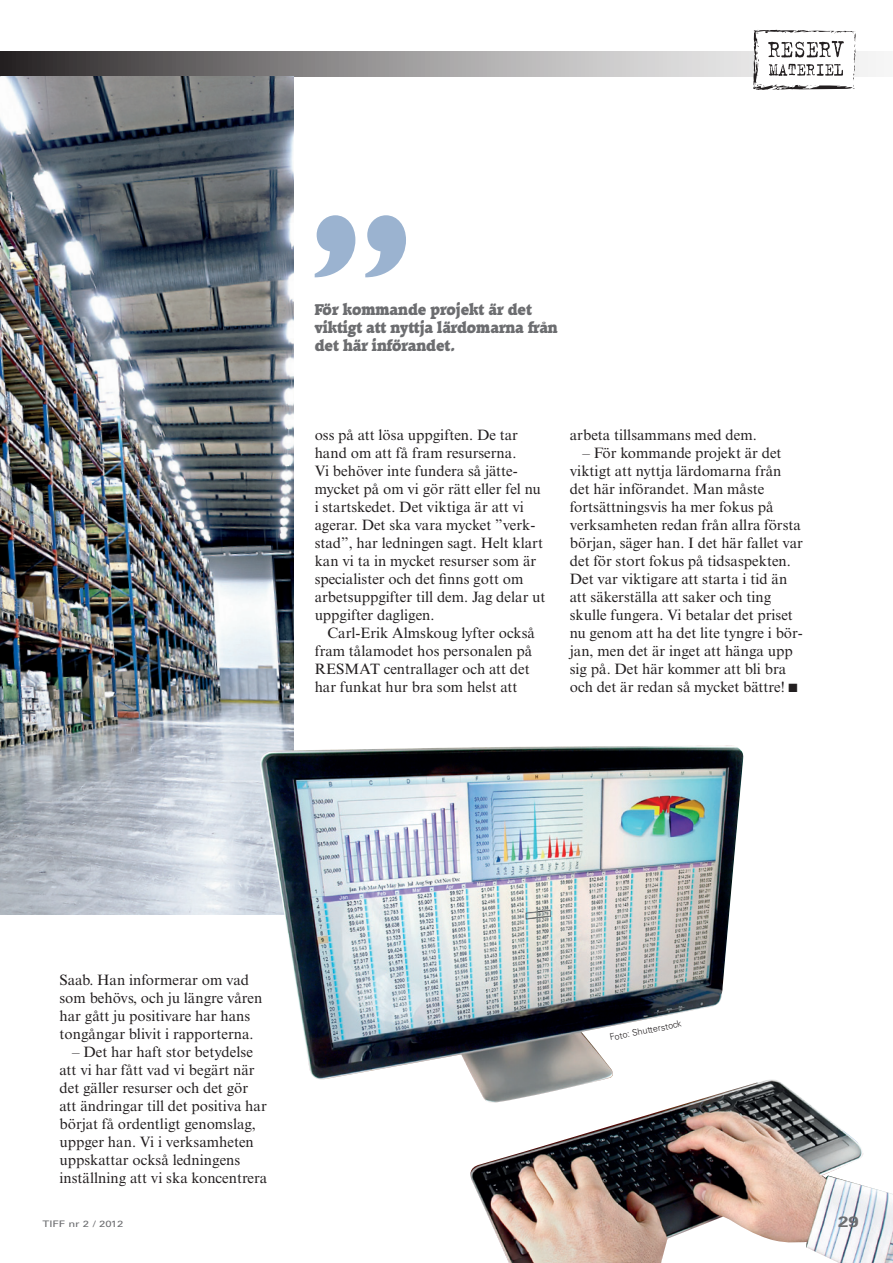
<style>
.page{position:relative;width:893px;height:1263px;background:#fff}
.page>*{position:absolute;margin:0;border:0;box-sizing:border-box;transform-origin:0 0}
.bröd_med{font:15px/18px "Times New Roman MT Std";color:#231f20}
.bröd_utan{font:15px/18px "Times New Roman MT Std";color:#231f20}
.mellis{font:800 15px "Raleigh";color:#6c6d70;scale:.95 1}
.t1{font:700 15px "Univers LT Std";color:#6c6d70;scale:1.25 1}
.bildtext{font:300 9px "Univers LT Std";color:#231f20}
.t2{font:9px "Univers LT Std";letter-spacing:.005em;color:#6c6d70;scale:1.25 1}
</style>
<div class="page">
<svg style="left:0;top:51px;width:876px;height:26px;background:#949293"></svg>
<img style="left:0;top:77px;width:293px;height:837px">
<img style="left:260px;top:745px;width:633px;height:518px">
<svg style="left:753px;top:30px;width:103px;height:60px"></svg>
<svg style="left:315px;top:215px;width:91px;height:62px"></svg>
<p class="mellis" style="left:315px;top:300px;width:230px">För kommande projekt är det</p>
<p class="mellis" style="left:315px;top:318px;width:257px">viktigt att nyttja lärdomarna från</p>
<p class="mellis" style="left:315px;top:336px;width:149px">det här införandet.</p>
<p class="bröd_med" style="left:315px;top:426px;width:232px">oss på att lösa uppgiften. De tar hand om att få fram resurserna.<br>Vi behöver inte fundera så jätte&shy;mycket på om vi gör rätt eller fel nu i startskedet. Det viktiga är att vi agerar. Det ska vara mycket ”verk&shy;stad”, har ledningen sagt. Helt klart kan vi ta in mycket resurser som är specialister och det finns gott om arbetsuppgifter till dem. Jag delar ut uppgifter dagligen.</p>
<p class="bröd_med" style="left:315px;top:624px;width:222px;text-indent:13px">Carl-Erik Almskoug lyfter också fram tålamodet hos personalen på<br>RESMAT centrallager och att det har funkat hur bra som helst att</p>
<p class="bröd_med" style="left:570px;top:426px;width:189px">arbeta tillsammans med dem.</p>
<p class="bröd_med" style="left:570px;top:444px;width:235px;text-indent:13px">– För kommande projekt är det viktigt att nyttja lärdomarna från det här införandet. Man måste fortsättningsvis ha mer fokus på verksamheten redan från allra första början, säger han. I det här fallet var det för stort fokus på tidsaspekten.<br>Det var viktigare att starta i tid än att säkerställa att saker och ting skulle fungera. Vi betalar det priset nu genom att ha det lite tyngre i bör&shy;jan, men det är inget att hänga upp sig på. Det här kommer att bli bra och det är redan så mycket bättre! ■</p>
<p class="bröd_utan" style="left:60px;top:970px;width:204px">Saab. Han informerar om vad som behövs, och ju längre våren har gått ju positivare har hans tongångar blivit i rapporterna.</p>
<p class="bröd_med" style="left:60px;top:1042px;width:209px;text-indent:13px">– Det har haft stor betydelse att vi har fått vad vi begärt när det gäller resurser och det gör att ändringar till det positiva har börjat få ordentligt genomslag, uppger han. Vi i verksamheten uppskattar också ledningens inställning att vi ska koncentrera</p>
<p class="bildtext" style="left:609px;top:1032px;width:74px;rotate:-11deg">Foto: Shutterstock</p>
<p class="t2" style="left:43px;top:1218px;width:66px">TIFF nr 2 / 2012</p>
<p class="t1" style="left:838px;top:1213px;width:18px">29</p>
</div>
